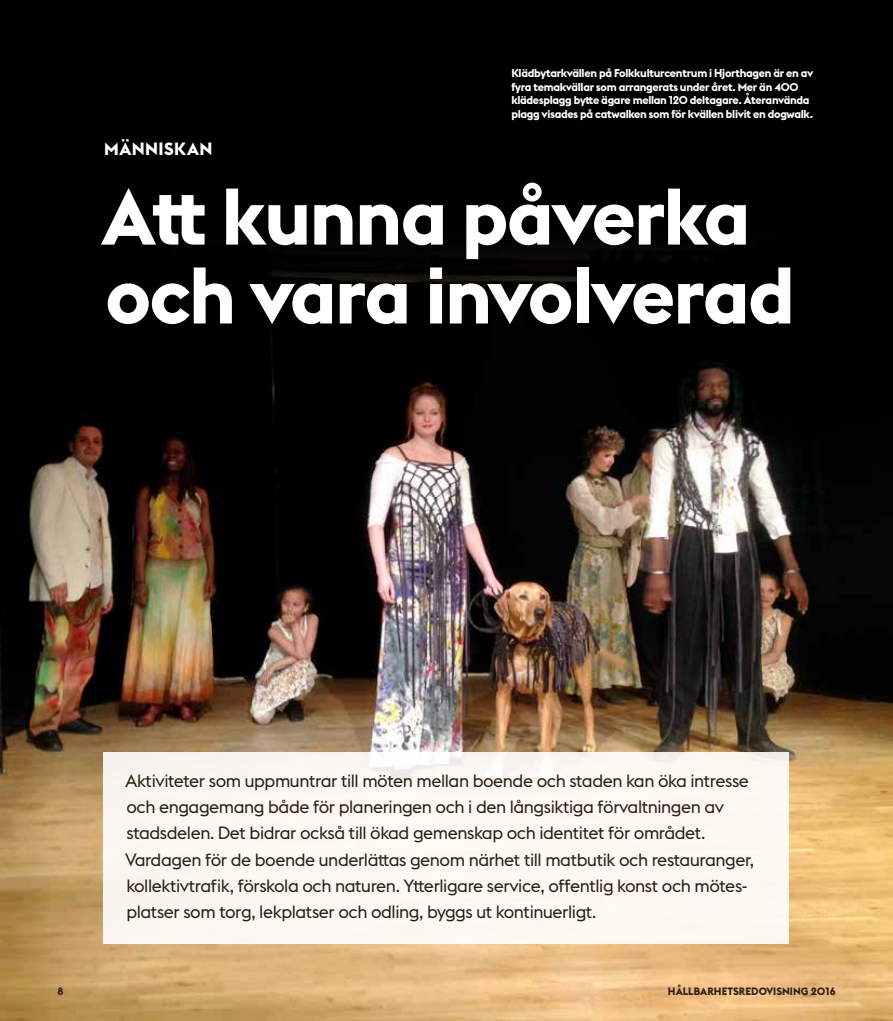
<style>
.page{position:relative;width:893px;height:1021px;background:#fff}
.page>*{position:absolute;margin:0;border:0;box-sizing:border-box;transform-origin:0 0}
.t1{font:700 78.9px/78.9px "Stockholm Type Display";letter-spacing:-.02em;color:#fff}
.t2{font:17.55px/26.2px "Stockholm Type";letter-spacing:-.025em;color:#2d1f11}
.t3{font:700 17.55px "Stockholm Type";letter-spacing:.025em;color:#fff}
.t4{font:700 11.25px/13.5px "Stockholm Type";letter-spacing:-.025em;color:#fff}
.t5{font:700 10.5px "Stockholm Type";color:#2d1f11}
</style>
<div class="page">
<img style="left:0;top:0;width:893px;height:1020px">
<div style="left:104px;top:751px;width:685px;height:192px;background:#fcf8f2"></div>
<p class="t4" style="left:511px;top:66px;width:304px">Klädbytarkvällen på Folkkulturcentrum i Hjorthagen är en av fyra temakvällar som arrangerats under året. Mer än 400 klädesplagg bytte ägare mellan 120 deltagare. Återanvända plagg visades på catwalken som för kvällen blivit en dogwalk.</p>
<p class="t3" style="left:104px;top:136px;width:110px">MÄNNISKAN</p>
<h1 class="t1" style="left:102px;top:174px;width:695px">Att kunna påverka och vara involverad</h1>
<p class="t2" style="left:125px;top:766px;width:631px">Aktiviteter som uppmuntrar till möten mellan boende och staden kan öka intresse och engagemang både för planeringen och i den långsiktiga förvaltningen av stadsdelen. Det bidrar också till ökad gemenskap och identitet för området.<br>Vardagen för de boende underlättas genom närhet till matbutik och restauranger, kollektivtrafik, förskola och naturen. Ytterligare service, offentlig konst och mötes&shy;platser som torg, lekplatser och odling, byggs ut kontinuerligt.</p>
<p class="t5" style="left:57px;top:984px;width:7px">8</p>
<p class="t5" style="left:668px;top:984px;width:169px">HÅLLBARHETSREDOVISNING 2016</p>
</div>
